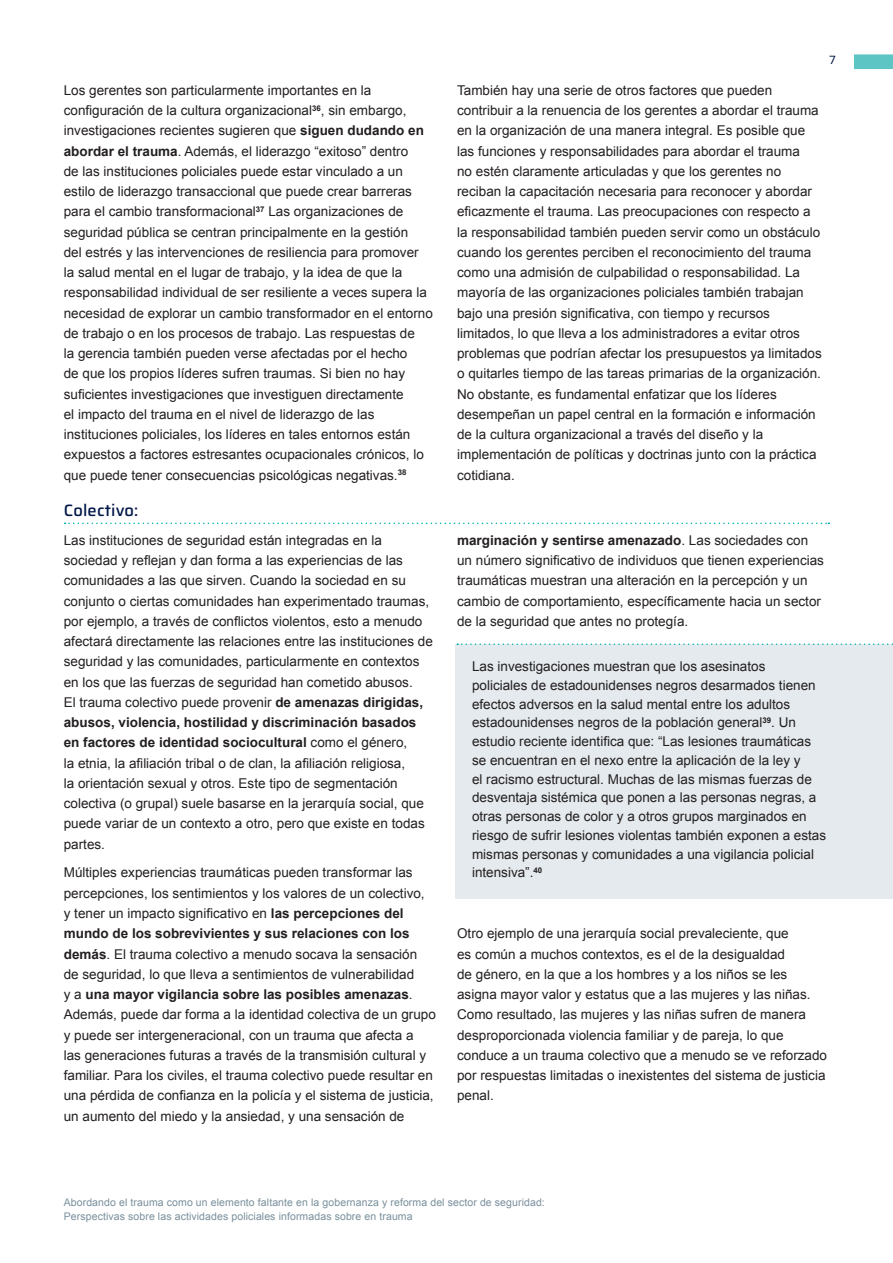
<style>
.page{position:relative;width:893px;height:1263px;background:#fff}
.page>*{position:absolute;margin:0;border:0;box-sizing:border-box;transform-origin:0 0}
.Head_3{font:500 16.5px "Saira";letter-spacing:.01em;color:#001748}
.body{font:13.5px/20.2px "Arial";color:#231f20}
.body_box_R{font:13.5px/18.8px "Arial";color:#231f20}
.t1{font:12px "Saira";color:#001748}
.t2{font:10.5px/14.2px "Arial";letter-spacing:.01em;color:#798f9c}
.s1{font-weight:700}
</style>
<div class="page">
<div style="left:854px;top:54px;width:39px;height:15px;background:#5dc5c4"></div>
<svg style="left:65px;top:523px;width:764px;height:1px"></svg>
<div style="left:455px;top:644px;width:438px;height:255px;background:#e4eaed"></div>
<svg style="left:457px;top:643px;width:436px;height:2px"></svg>
<p class="t1" style="left:829px;top:50px;width:8px">7</p>
<p class="body" style="left:64px;top:80px;width:371px">Los gerentes son particularmente importantes en la configuración de la cultura organizacional<sup>36</sup>, sin embargo, investigaciones recientes sugieren que <span class="s1">siguen dudando en abordar el trauma</span>. Además, el liderazgo “exitoso” dentro<br>de las instituciones policiales puede estar vinculado a un estilo de liderazgo transaccional que puede crear barreras para el cambio transformacional<sup>37</sup> Las organizaciones de seguridad pública se centran principalmente en la gestión<br>del estrés y las intervenciones de resiliencia para promover<br>la salud mental en el lugar de trabajo, y la idea de que la responsabilidad individual de ser resiliente a veces supera la necesidad de explorar un cambio transformador en el entorno de trabajo o en los procesos de trabajo. Las respuestas de<br>la gerencia también pueden verse afectadas por el hecho<br>de que los propios líderes sufren traumas. Si bien no hay suficientes investigaciones que investiguen directamente<br>el impacto del trauma en el nivel de liderazgo de las instituciones policiales, los líderes en tales entornos están expuestos a factores estresantes ocupacionales crónicos, lo que puede tener consecuencias psicológicas negativas.<sup>38</sup></p>
<p class="body" style="left:457px;top:80px;width:366px">También hay una serie de otros factores que pueden contribuir a la renuencia de los gerentes a abordar el trauma en la organización de una manera integral. Es posible que las funciones y responsabilidades para abordar el trauma<br>no estén claramente articuladas y que los gerentes no reciban la capacitación necesaria para reconocer y abordar eficazmente el trauma. Las preocupaciones con respecto a la responsabilidad también pueden servir como un obstáculo cuando los gerentes perciben el reconocimiento del trauma como una admisión de culpabilidad o responsabilidad. La mayoría de las organizaciones policiales también trabajan bajo una presión significativa, con tiempo y recursos limitados, lo que lleva a los administradores a evitar otros problemas que podrían afectar los presupuestos ya limitados o quitarles tiempo de las tareas primarias de la organización.<br>No obstante, es fundamental enfatizar que los líderes desempeñan un papel central en la formación e información de la cultura organizacional a través del diseño y la implementación de políticas y doctrinas junto con la práctica cotidiana.</p>
<p class="Head_3" style="left:64px;top:497px;width:76px">Colectivo:</p>
<p class="body" style="left:64px;top:530px;width:371px">Las instituciones de seguridad están integradas en la sociedad y reflejan y dan forma a las experiencias de las comunidades a las que sirven. Cuando la sociedad en su conjunto o ciertas comunidades han experimentado traumas, por ejemplo, a través de conflictos violentos, esto a menudo afectará directamente las relaciones entre las instituciones de seguridad y las comunidades, particularmente en contextos en los que las fuerzas de seguridad han cometido abusos.<br>El trauma colectivo puede provenir <span class="s1">de amenazas dirigidas, abusos, violencia, hostilidad y discriminación basados en factores de identidad sociocultural</span> como el género,<br>la etnia, la afiliación tribal o de clan, la afiliación religiosa,<br>la orientación sexual y otros. Este tipo de segmentación colectiva (o grupal) suele basarse en la jerarquía social, que puede variar de un contexto a otro, pero que existe en todas partes.</p>
<p class="body" style="left:64px;top:863px;width:374px">Múltiples experiencias traumáticas pueden transformar las percepciones, los sentimientos y los valores de un colectivo,<br>y tener un impacto significativo en <span class="s1">las percepciones del mundo de los sobrevivientes y sus relaciones con los demás</span>. El trauma colectivo a menudo socava la sensación<br>de seguridad, lo que lleva a sentimientos de vulnerabilidad<br>y a <span class="s1">una mayor vigilancia sobre las posibles amenazas</span>.<br>Además, puede dar forma a la identidad colectiva de un grupo y puede ser intergeneracional, con un trauma que afecta a<br>las generaciones futuras a través de la transmisión cultural y familiar. Para los civiles, el trauma colectivo puede resultar en una pérdida de confianza en la policía y el sistema de justicia, un aumento del miedo y la ansiedad, y una sensación de</p>
<p class="body" style="left:457px;top:530px;width:368px"><span class="s1">marginación y sentirse amenazado</span>. Las sociedades con un número significativo de individuos que tienen experiencias traumáticas muestran una alteración en la percepción y un cambio de comportamiento, específicamente hacia un sector de la seguridad que antes no protegía.</p>
<p class="body_box_R" style="left:472px;top:657px;width:356px">Las investigaciones muestran que los asesinatos<br>policiales de estadounidenses negros desarmados tienen efectos adversos en la salud mental entre los adultos estadounidenses negros de la población general<sup>39</sup>. Un estudio reciente identifica que: “Las lesiones traumáticas se encuentran en el nexo entre la aplicación de la ley y<br>el racismo estructural. Muchas de las mismas fuerzas de desventaja sistémica que ponen a las personas negras, a otras personas de color y a otros grupos marginados en riesgo de sufrir lesiones violentas también exponen a estas mismas personas y comunidades a una vigilancia policial intensiva”.<sup>40</sup></p>
<p class="body" style="left:457px;top:923px;width:371px">Otro ejemplo de una jerarquía social prevaleciente, que<br>es común a muchos contextos, es el de la desigualdad<br>de género, en la que a los hombres y a los niños se les asigna mayor valor y estatus que a las mujeres y las niñas.<br>Como resultado, las mujeres y las niñas sufren de manera desproporcionada violencia familiar y de pareja, lo que conduce a un trauma colectivo que a menudo se ve reforzado por respuestas limitadas o inexistentes del sistema de justicia penal.</p>
<p class="t2" style="left:64px;top:1195px;width:483px">Abordando el trauma como un elemento faltante en la gobernanza y reforma del sector de seguridad:<br>Perspectivas sobre las actividades policiales informadas sobre en trauma</p>
</div>
